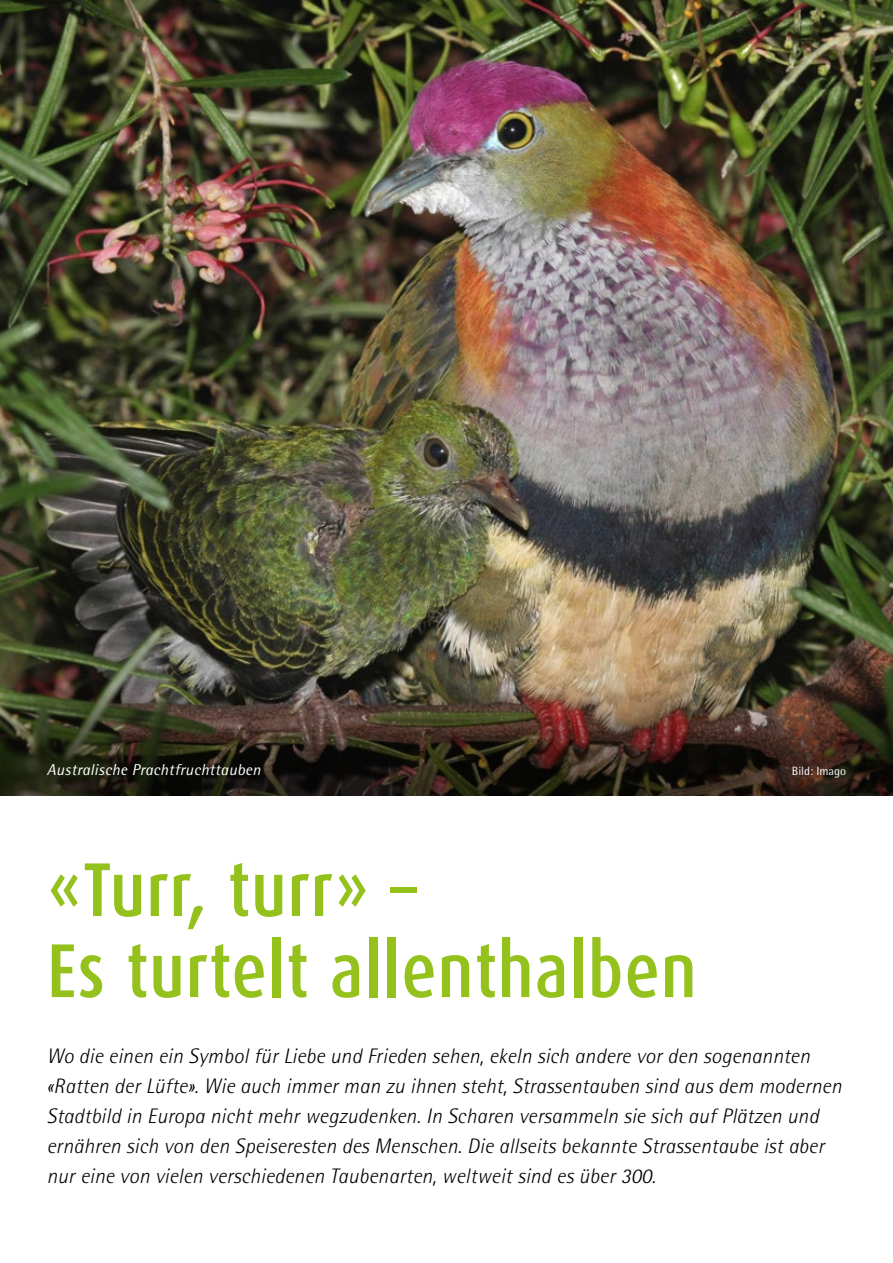
<style>
.page{position:relative;width:893px;height:1263px;background:#fff}
.page>*{position:absolute;margin:0;border:0;box-sizing:border-box;transform-origin:0 0}
.t1{font:500 76.5px/81px "Dax Condensed";letter-spacing:.01em;color:#94c11c}
.t2{font:italic 300 21px/30px "Rotis Semi Sans";letter-spacing:.01em;color:#000}
.t3{font:italic 15.75px "Rotis Semi Sans";letter-spacing:.015em;color:#fff}
.t4{font:12px "Rotis Semi Sans";color:#fff}
</style>
<div class="page">
<img style="left:0;top:0;width:893px;height:688px">
<img style="left:0;top:688px;width:893px;height:108px">
<p class="t3" style="left:47px;top:760px;width:215px">Australische Prachtfruchttauben</p>
<p class="t4" style="left:792px;top:764px;width:56px">Bild: Imago</p>
<h1 class="t1" style="left:47px;top:850px;width:651px">«Turr, turr» –<br>Es turtelt allenthalben</h1>
<p class="t2" style="left:47px;top:1041px;width:796px">Wo die einen ein Symbol für Liebe und Frieden sehen, ekeln sich andere vor den sogenannten «Ratten der Lüfte». Wie auch immer man zu ihnen steht, Strassentauben sind aus dem modernen Stadtbild in Europa nicht mehr wegzudenken. In Scharen versammeln sie sich auf Plätzen und ernähren sich von den Speiseresten des Menschen. Die allseits bekannte Strassentaube ist aber nur eine von vielen verschiedenen Taubenarten, weltweit sind es über 300.</p>
</div>
